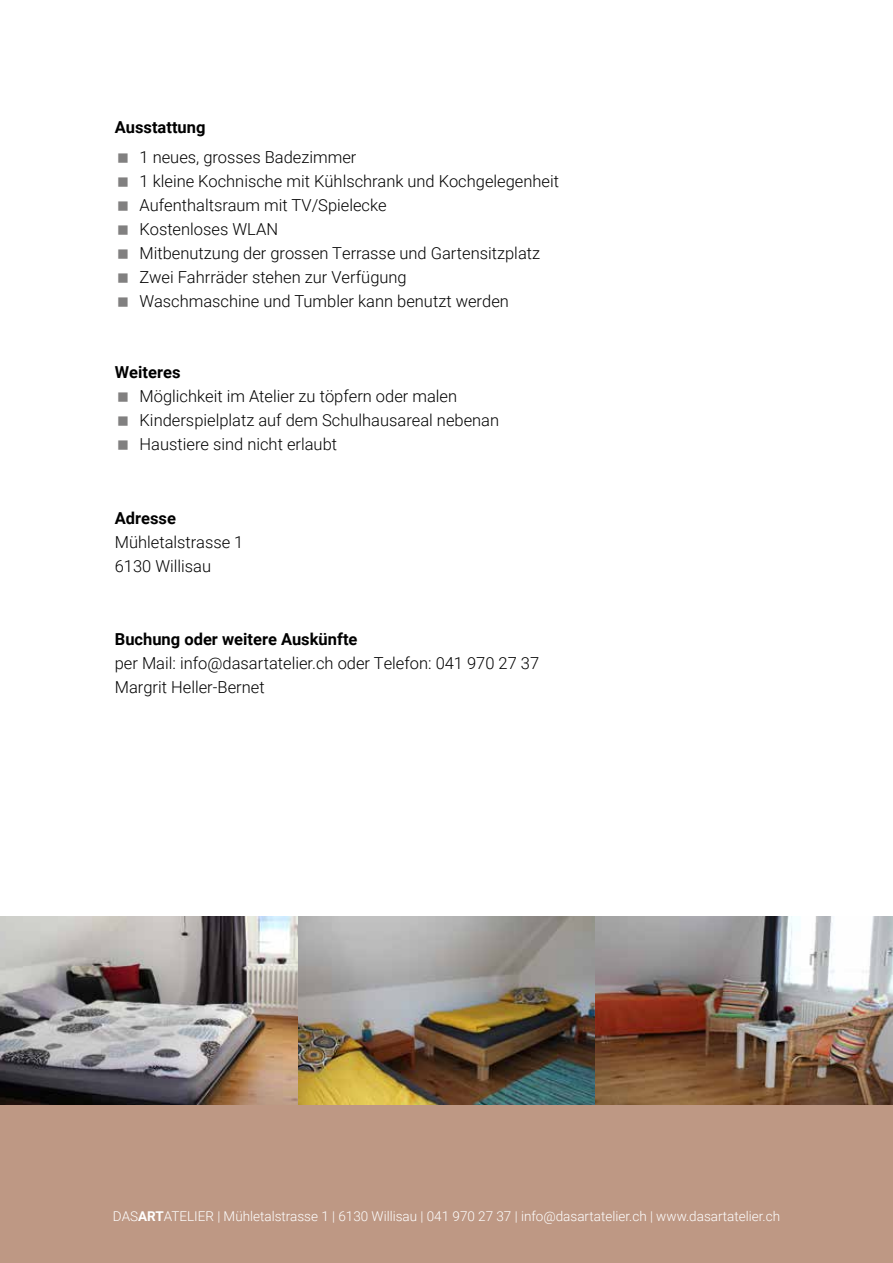
<style>
.page{position:relative;width:893px;height:1263px;background:#fff}
.page>*{position:absolute;margin:0;border:0;box-sizing:border-box;transform-origin:0 0}
.t1{font:300 16.5px/24px "Roboto";color:#000}
.t2{font:700 16.5px "Roboto";color:#000}
.t3{font:300 13.5px "Roboto";color:#fff}
.s1{font-weight:700}
</style>
<div class="page">
<div style="left:0;top:1104px;width:893px;height:159px;background:#be9884"></div>
<img style="left:0;top:916px;width:893px;height:188px">
<p class="t2" style="left:115px;top:115px;width:92px">Ausstattung</p>
<p class="t1" style="left:140px;top:144px;width:421px">1 neues, grosses Badezimmer<br>1 kleine Kochnische mit Kühlschrank und Kochgelegenheit Aufenthaltsraum mit TV/Spielecke<br>Kostenloses WLAN<br>Mitbenutzung der grossen Terrasse und Gartensitzplatz Zwei Fahrräder stehen zur Verfügung<br>Waschmaschine und Tumbler kann benutzt werden</p>
<p class="t2" style="left:115px;top:361px;width:67px">Weiteres</p>
<p class="t1" style="left:140px;top:384px;width:361px">Möglichkeit im Atelier zu töpfern oder malen<br>Kinderspielplatz auf dem Schulhausareal nebenan<br>Haustiere sind nicht erlaubt</p>
<p class="t2" style="left:115px;top:507px;width:63px">Adresse</p>
<p class="t1" style="left:115px;top:530px;width:130px">Mühletalstrasse 1<br>6130 Willisau</p>
<p class="t2" style="left:115px;top:627px;width:244px">Buchung oder weitere Auskünfte</p>
<p class="t1" style="left:115px;top:650px;width:426px">per Mail: info@dasartatelier.ch oder Telefon: 041 970 27 37<br>Margrit Heller-Bernet</p>
<p class="t3" style="left:113px;top:1207px;width:669px">DAS<span class="s1">ART</span>ATELIER | Mühletalstrasse 1 | 6130 Willisau | 041 970 27 37 | info@dasartatelier.ch | www.dasartatelier.ch</p>
</div>
